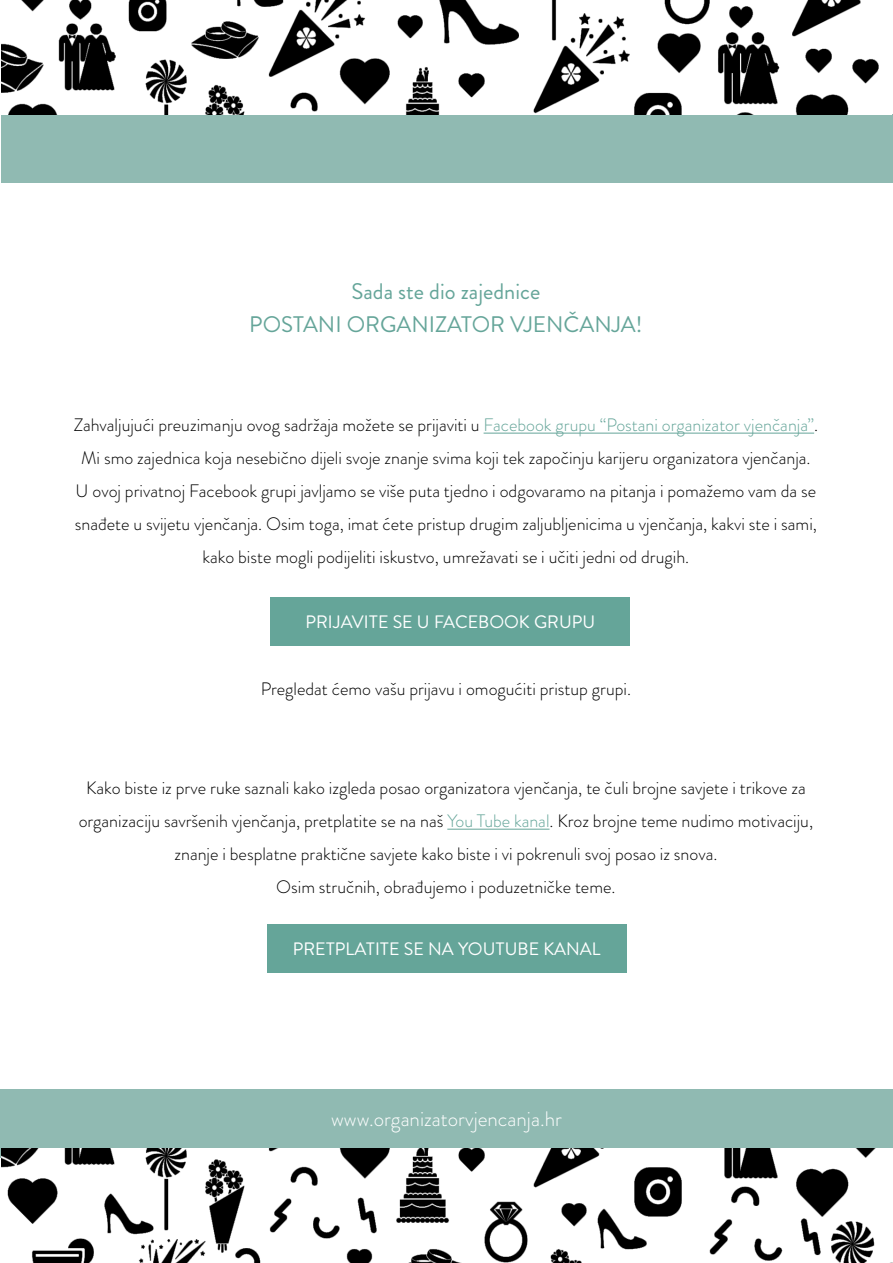
<style>
.page{position:relative;width:893px;height:1263px;background:#fff}
.page>*{position:absolute;margin:0;border:0;box-sizing:border-box;transform-origin:0 0}
.t1{font:22.5px/33px "Brandon Grotesque";color:#65a599;text-align:center}
.t2{font:300 21px "Brandon Grotesque";color:#fff}
.t3{font:300 18px/33px "Brandon Grotesque";color:#000;text-align:center}
.t4{font:18px "Brandon Text";color:#fff}
.s1{color:#65a599}
</style>
<div class="page">
<div style="left:1px;top:115px;width:892px;height:68px;background:#90bab2"></div>
<div style="left:0;top:1089px;width:893px;height:68px;background:#90bab2"></div>
<img style="left:1px;top:0;width:878px;height:115px">
<img style="left:1px;top:1148px;width:892px;height:115px">
<hr style="left:484px;top:433px;width:330px;height:1px;background:#65a599">
<hr style="left:447px;top:829px;width:102px;height:1px;background:#65a599">
<div style="left:271px;top:597px;width:359px;height:48px;background:#65a599"></div>
<div style="left:267px;top:924px;width:359px;height:48px;background:#65a599"></div>
<p class="t1" style="left:249px;top:275px;width:395px">Sada ste dio zajednice<br>POSTANI ORGANIZATOR VJENČANJA!</p>
<p class="t3" style="left:74px;top:409px;width:746px">Zahvaljujući preuzimanju ovog sadržaja možete se prijaviti u <span class="s1">Facebook grupu “Postani organizator vjenčanja”</span>.<br>Mi smo zajednica koja nesebično dijeli svoje znanje svima koji tek započinju karijeru organizatora vjenčanja.<br>U ovoj privatnoj Facebook grupi javljamo se više puta tjedno i odgovaramo na pitanja i pomažemo vam da se snađete u svijetu vjenčanja. Osim toga, imat ćete pristup drugim zaljubljenicima u vjenčanja, kakvi ste i sami, kako biste mogli podijeliti iskustvo, umrežavati se i učiti jedni od drugih.</p>
<p class="t4" style="left:305px;top:610px;width:291px">PRIJAVITE SE U FACEBOOK GRUPU</p>
<p class="t3" style="left:261px;top:673px;width:372px">Pregledat ćemo vašu prijavu i omogućiti pristup grupi.</p>
<p class="t3" style="left:79px;top:772px;width:736px">Kako biste iz prve ruke saznali kako izgleda posao organizatora vjenčanja, te čuli brojne savjete i trikove za organizaciju savršenih vjenčanja, pretplatite se na naš <span class="s1">You Tube kanal</span>. Kroz brojne teme nudimo motivaciju, znanje i besplatne praktične savjete kako biste i vi pokrenuli svoj posao iz snova.<br>Osim stručnih, obrađujemo i poduzetničke teme.</p>
<p class="t4" style="left:293px;top:937px;width:309px">PRETPLATITE SE NA YOUTUBE KANAL</p>
<p class="t2" style="left:331px;top:1105px;width:232px">www.organizatorvjencanja.hr</p>
</div>
